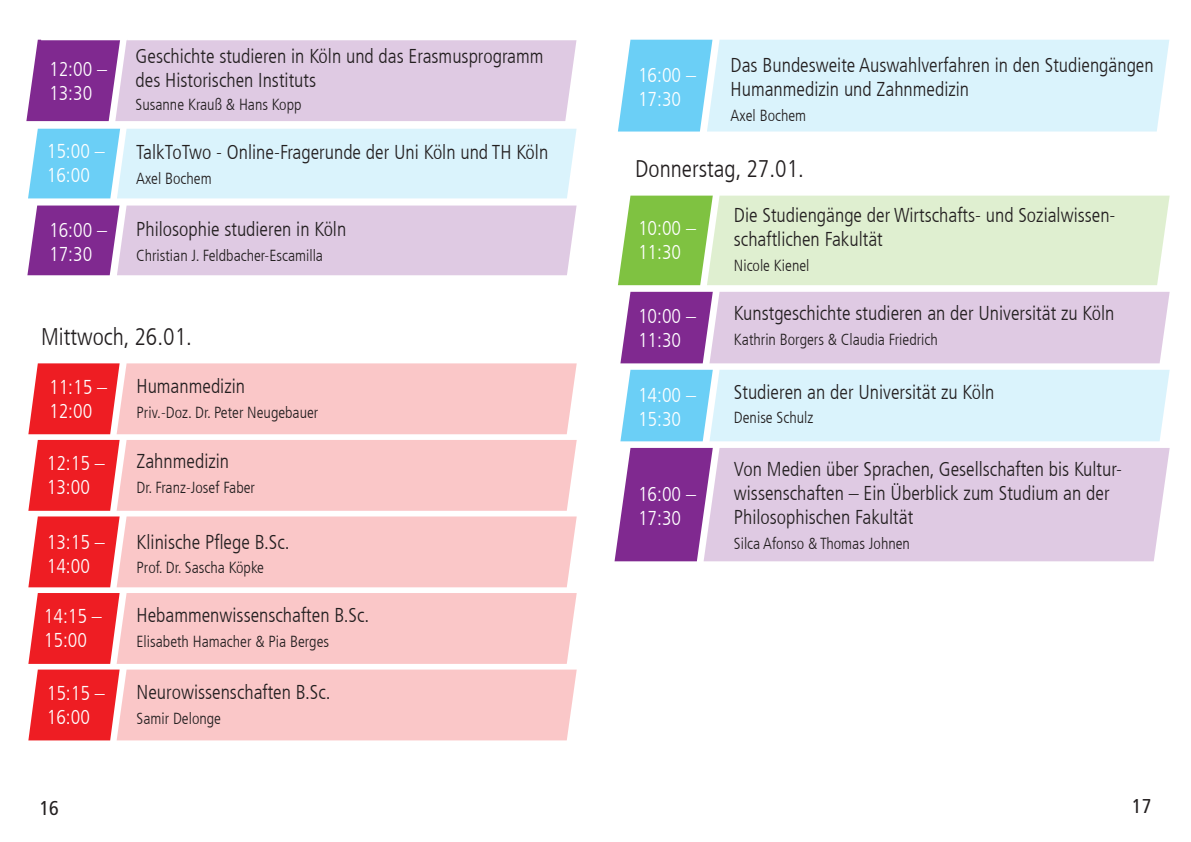
<style>
.page{position:relative;width:1191px;height:842px;background:#fff}
.page>*{position:absolute;margin:0;border:0;box-sizing:border-box;transform-origin:0 0}
.t1{font:300 condensed 24px "Frutiger LT Com";color:#231f20}
.t2{font:300 condensed 20px/24px "Frutiger LT Com";color:#231f20}
.t3{font:300 condensed 20px/24px "Frutiger LT Com";color:#fff}
.t4{font:condensed 20px "Frutiger LT Com";color:#231f20}
.t5{font:300 condensed 16px "Frutiger LT Com";color:#231f20}
</style>
<div class="page">
<svg style="left:27px;top:206px;width:550px;height:69px;background:#d1b3d7"></svg>
<svg style="left:28px;top:129px;width:549px;height:69px;background:#caedfb"></svg>
<svg style="left:26px;top:40px;width:551px;height:81px;background:#d2b4d7"></svg>
<svg style="left:618px;top:196px;width:89px;height:89px;background:#8ac752"></svg>
<div style="left:707px;top:196px;width:462px;height:89px;background:#dfefd0"></div>
<svg style="left:618px;top:40px;width:88px;height:92px;background:#78d3f6"></svg>
<div style="left:706px;top:40px;width:463px;height:92px;background:#daf3fc"></div>
<svg style="left:614px;top:448px;width:89px;height:113px;background:#8d409c"></svg>
<div style="left:703px;top:448px;width:466px;height:113px;background:#dfcae3"></div>
<svg style="left:620px;top:370px;width:549px;height:71px;background:#caedfb"></svg>
<svg style="left:620px;top:292px;width:549px;height:71px;background:#d1b3d7"></svg>
<svg style="left:28px;top:363px;width:549px;height:71px;background:#f8afb1"></svg>
<svg style="left:28px;top:440px;width:549px;height:147px;background:#f8b2b4"></svg>
<svg style="left:28px;top:593px;width:549px;height:147px;background:#f8b2b4"></svg>
<p class="t3" style="left:49px;top:57px;width:59px">12:00 –<br>13:30</p>
<p class="t2" style="left:136px;top:44px;width:409px">Geschichte studieren in Köln und das Erasmusprogramm des Historischen Instituts</p>
<p class="t5" style="left:136px;top:95px;width:167px">Susanne Krauß &amp; Hans Kopp</p>
<p class="t3" style="left:47px;top:139px;width:59px">15:00 –<br>16:00</p>
<p class="t2" style="left:136px;top:140px;width:413px">TalkToTwo - Online-Fragerunde der Uni Köln und TH Köln</p>
<p class="t5" style="left:136px;top:169px;width:77px">Axel Bochem</p>
<p class="t3" style="left:49px;top:218px;width:59px">16:00 –<br>17:30</p>
<p class="t2" style="left:136px;top:217px;width:212px">Philosophie studieren in Köln</p>
<p class="t5" style="left:136px;top:246px;width:188px">Christian J. Feldbacher-Escamilla</p>
<p class="t1" style="left:41px;top:322px;width:152px">Mittwoch, 26.01.</p>
<p class="t3" style="left:49px;top:374px;width:59px">11:15 –<br>12:00</p>
<p class="t2" style="left:137px;top:374px;width:110px">Humanmedizin</p>
<p class="t5" style="left:137px;top:403px;width:183px">Priv.-Doz. Dr. Peter Neugebauer</p>
<p class="t3" style="left:47px;top:451px;width:59px">12:15 –<br>13:00</p>
<p class="t2" style="left:137px;top:449px;width:94px">Zahnmedizin</p>
<p class="t5" style="left:137px;top:477px;width:120px">Dr. Franz-Josef Faber</p>
<p class="t3" style="left:47px;top:530px;width:59px">13:15 –<br>14:00</p>
<p class="t2" style="left:137px;top:529px;width:154px">Klinische Pflege B.Sc.</p>
<p class="t5" style="left:137px;top:558px;width:129px">Prof. Dr. Sascha Köpke</p>
<p class="t3" style="left:44px;top:604px;width:59px">14:15 –<br>15:00</p>
<p class="t2" style="left:136px;top:603px;width:234px">Hebammenwissenschaften B.Sc.</p>
<p class="t5" style="left:137px;top:632px;width:194px">Elisabeth Hamacher &amp; Pia Berges</p>
<p class="t3" style="left:47px;top:680px;width:59px">15:15 –<br>16:00</p>
<p class="t2" style="left:137px;top:680px;width:196px">Neurowissenschaften B.Sc.</p>
<p class="t5" style="left:137px;top:709px;width:86px">Samir Delonge</p>
<p class="t3" style="left:638px;top:63px;width:59px">16:00 –<br>17:30</p>
<p class="t2" style="left:730px;top:53px;width:424px">Das Bundesweite Auswahlverfahren in den Studiengängen<br>Humanmedizin und Zahnmedizin</p>
<p class="t5" style="left:730px;top:106px;width:77px">Axel Bochem</p>
<p class="t1" style="left:635px;top:154px;width:170px">Donnerstag, 27.01.</p>
<p class="t3" style="left:638px;top:216px;width:59px">10:00 –<br>11:30</p>
<p class="t2" style="left:734px;top:203px;width:383px">Die Studiengänge der Wirtschafts- und Sozialwissen&shy;schaftlichen Fakultät</p>
<p class="t5" style="left:734px;top:256px;width:77px">Nicole Kienel</p>
<p class="t3" style="left:638px;top:304px;width:59px">10:00 –<br>11:30</p>
<p class="t2" style="left:734px;top:301px;width:382px">Kunstgeschichte studieren an der Universität zu Köln</p>
<p class="t5" style="left:734px;top:329px;width:205px">Kathrin Borgers &amp; Claudia Friedrich</p>
<p class="t3" style="left:638px;top:383px;width:59px">14:00 –<br>15:30</p>
<p class="t2" style="left:734px;top:379px;width:262px">Studieren an der Universität zu Köln</p>
<p class="t5" style="left:734px;top:408px;width:81px">Denise Schulz</p>
<p class="t3" style="left:638px;top:482px;width:59px">16:00 –<br>17:30</p>
<p class="t2" style="left:734px;top:457px;width:389px">Von Medien über Sprachen, Gesellschaften bis Kultur&shy;wissenschaften – Ein Überblick zum Studium an der<br>Philosophischen Fakultät</p>
<p class="t5" style="left:734px;top:534px;width:178px">Silca Afonso &amp; Thomas Johnen</p>
<p class="t4" style="left:40px;top:796px;width:21px">16</p>
<p class="t4" style="left:1132px;top:794px;width:21px">17</p>
</div>
